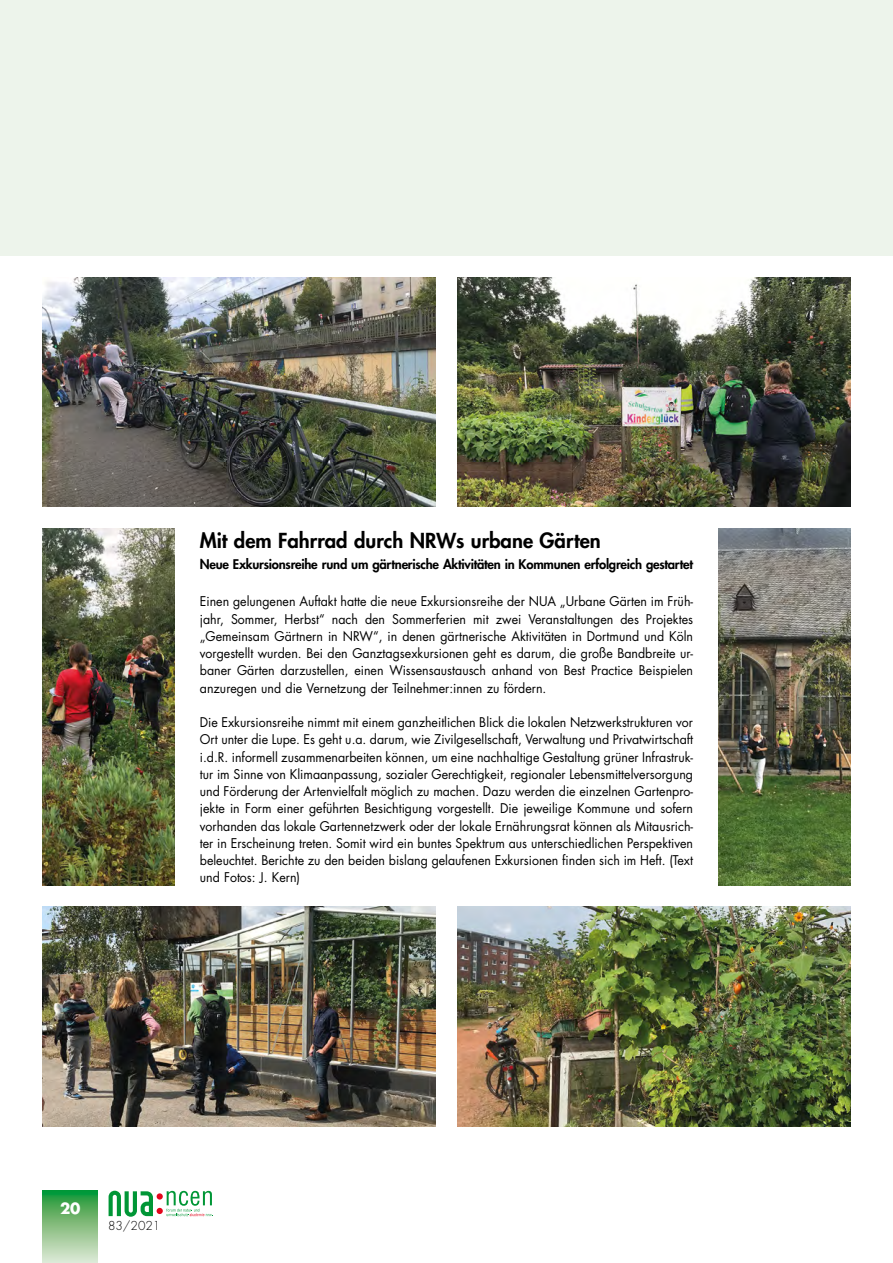
<style>
.page{position:relative;width:893px;height:1263px;background:#fff}
.page>*{position:absolute;margin:0;border:0;box-sizing:border-box;transform-origin:0 0}
.t1{font:800 20.25px "Futura";color:#000}
.t2{font:700 15px "Futura";color:#fff}
.t3{font:13.05px/17.2px "Futura";color:#000;text-align:justify;scale:.95 1}
.t4{font:800 13.05px "Futura";letter-spacing:-.02em;color:#000}
.t5{font:300 12px "Futura";color:#000}
</style>
<div class="page">
<svg style="left:109px;top:1191px;width:104px;height:26px"></svg>
<svg style="left:43px;top:1191px;width:55px;height:72px"></svg>
<div style="left:0;top:0;width:893px;height:255px;background:#edf4eb"></div>
<img style="left:43px;top:277px;width:393px;height:230px">
<img style="left:457px;top:277px;width:393px;height:230px">
<img style="left:457px;top:906px;width:393px;height:221px">
<img style="left:43px;top:906px;width:393px;height:221px">
<img style="left:43px;top:528px;width:131px;height:357px">
<img style="left:718px;top:528px;width:132px;height:357px">
<h1 class="t1" style="left:200px;top:528px;width:402px">Mit dem Fahrrad durch NRWs urbane Gärten</h1>
<p class="t4" style="left:200px;top:556px;width:495px">Neue Exkursionsreihe rund um gärtnerische Aktivitäten in Kommunen erfolgreich gestartet</p>
<p class="t3" style="left:200px;top:593px;width:521px">Einen gelungenen Auftakt hatte die neue Exkursionsreihe der NUA „Urbane Gärten im Früh&shy;jahr, Sommer, Herbst“ nach den Sommerferien mit zwei Veranstaltungen des Projektes „Gemeinsam Gärtnern in NRW“, in denen gärtnerische Aktivitäten in Dortmund und Köln vorgestellt wurden. Bei den Ganztagsexkursionen geht es darum, die große Bandbreite ur&shy;baner Gärten darzustellen, einen Wissensaustausch anhand von Best Practice Beispielen anzuregen und die Vernetzung der Teilnehmer:innen zu fördern.</p>
<p class="t3" style="left:200px;top:713px;width:521px">Die Exkursionsreihe nimmt mit einem ganzheitlichen Blick die lokalen Netzwerkstrukturen vor Ort unter die Lupe. Es geht u.a. darum, wie Zivilgesellschaft, Verwaltung und Privatwirtschaft i.d.R. informell zusammenarbeiten können, um eine nachhaltige Gestaltung grüner Infrastruk&shy;tur im Sinne von Klimaanpassung, sozialer Gerechtigkeit, regionaler Lebensmittelversorgung und Förderung der Artenvielfalt möglich zu machen. Dazu werden die einzelnen Gartenpro&shy;jekte in Form einer geführten Besichtigung vorgestellt. Die jeweilige Kommune und sofern vorhanden das lokale Gartennetzwerk oder der lokale Ernährungsrat können als Mitausrich&shy;ter in Erscheinung treten. Somit wird ein buntes Spektrum aus unterschiedlichen Perspektiven beleuchtet. Berichte zu den beiden bislang gelaufenen Exkursionen finden sich im Heft. (Text und Fotos: J. Kern)</p>
<p class="t2" style="left:60px;top:1198px;width:22px">20</p>
<p class="t5" style="left:108px;top:1218px;width:54px">83/2021</p>
</div>
